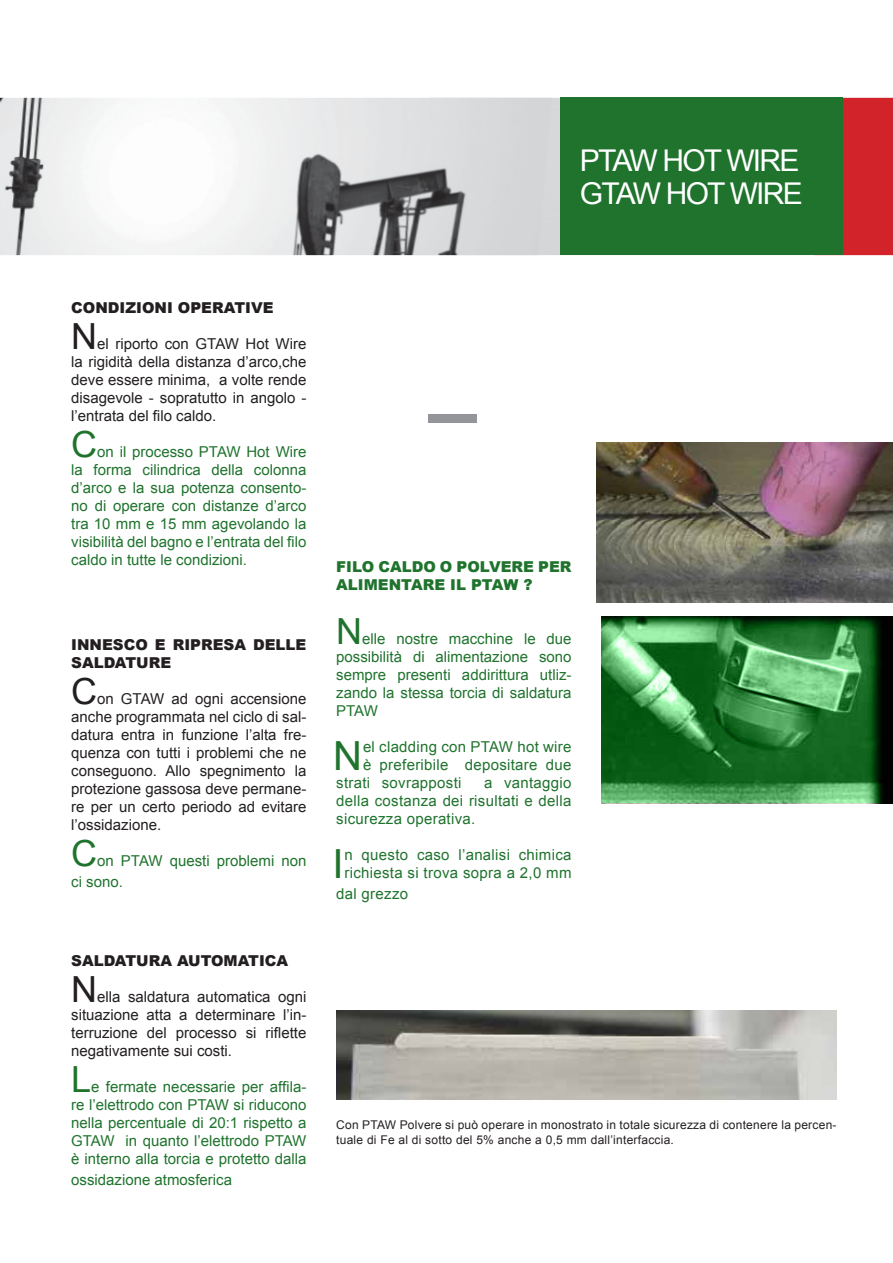
<style>
.page{position:relative;width:893px;height:1263px;background:#fff}
.page>*{position:absolute;margin:0;border:0;box-sizing:border-box;transform-origin:0 0}
.t1{font:40.2px "Arial";color:#1f732d}
.t2{font:36px "Arial";color:#1f732d}
.t3{font:36px "Arial";color:#231f20}
.t4{font:30px/33px "Arial";letter-spacing:-.06em;color:#fff}
.t5{font:15px/18px "Arial";color:#1f732d;text-align:justify}
.t6{font:15px/18px "Arial";color:#231f20;text-align:justify}
.t7{font:15px/18px "Arial";letter-spacing:.02em;color:#1f732d}
.t8{font:900 15px/18px "Arial";color:#231f20}
.t9{font:900 15px/18px "Arial";color:#1f732d}
.t10{font:12px/15px "Arial";letter-spacing:.02em;color:#231f20}
</style>
<div class="page">
<img style="left:0;top:98px;width:552px;height:157px">
<div style="left:842px;top:98px;width:51px;height:157px;background:#d2232a"></div>
<img style="left:601px;top:617px;width:292px;height:186px">
<div style="left:560px;top:98px;width:282px;height:157px;background:#1f732d"></div>
<img style="left:336px;top:1011px;width:501px;height:89px">
<div style="left:428px;top:414px;width:49px;height:8px;background:#939598"></div>
<img style="left:597px;top:443px;width:296px;height:159px">
<h3 class="t4" style="left:580px;top:144px;width:220px">PTAW HOT WIRE<br>GTAW HOT WIRE</h3>
<p class="t8" style="left:71px;top:298px;width:204px">CONDIZIONI OPERATIVE</p>
<h2 class="t3" style="left:71px;top:313px;width:27px">N</h2>
<p class="t6" style="left:71px;top:335px;width:237px;text-indent:26px">el riporto con GTAW Hot Wire la rigidità della distanza d’arco,che deve essere minima, a volte rende disagevole - sopratutto in angolo - l’entrata del filo caldo.</p>
<h2 class="t2" style="left:71px;top:421px;width:27px">C</h2>
<p class="t5" style="left:71px;top:443px;width:237px;text-indent:26px">on il processo PTAW Hot Wire la forma cilindrica della colonna d’arco e la sua potenza consento&shy;no di operare con distanze d’arco tra 10 mm e 15 mm agevolando la visibilità del bagno e l’entrata del filo caldo in tutte le condizioni.</p>
<p class="t8" style="left:71px;top:635px;width:237px">INNESCO E RIPRESA DELLE<br>SALDATURE</p>
<h2 class="t3" style="left:71px;top:667px;width:27px">C</h2>
<p class="t6" style="left:71px;top:689px;width:237px;text-indent:26px">on GTAW ad ogni accensione anche programmata nel ciclo di sal&shy;datura entra in funzione l’alta fre&shy;quenza con tutti i problemi che ne conseguono. Allo spegnimento la protezione gassosa deve permane&shy;re per un certo periodo ad evitare l’ossidazione.</p>
<h2 class="t2" style="left:71px;top:829px;width:27px">C</h2>
<p class="t5" style="left:71px;top:850px;width:237px;line-height:21px;text-indent:26px">on PTAW questi problemi non ci sono.</p>
<p class="t8" style="left:71px;top:951px;width:219px">SALDATURA AUTOMATICA</p>
<h2 class="t3" style="left:71px;top:966px;width:27px">N</h2>
<p class="t6" style="left:71px;top:988px;width:237px;text-indent:26px">ella saldatura automatica ogni situazione atta a determinare l’in&shy;terruzione del processo si riflette negativamente sui costi.</p>
<h2 class="t2" style="left:71px;top:1056px;width:18px">L</h2>
<p class="t5" style="left:71px;top:1078px;width:237px;text-indent:20px">e fermate necessarie per affila&shy;re l’elettrodo con PTAW si riducono nella percentuale di 20:1 rispetto a GTAW in quanto l’elettrodo PTAW è interno alla torcia e protetto dalla</p>
<p class="t5" style="left:71px;top:1171px;width:162px">ossidazione atmosferica</p>
<p class="t9" style="left:336px;top:557px;width:237px">FILO CALDO O POLVERE PER<br>ALIMENTARE IL PTAW ?</p>
<h2 class="t2" style="left:336px;top:608px;width:27px">N</h2>
<p class="t5" style="left:336px;top:630px;width:237px;text-indent:26px">elle nostre macchine le due possibilità di alimentazione sono sempre presenti addirittura utliz&shy;zando la stessa torcia di saldatura PTAW</p>
<h1 class="t1" style="left:333px;top:730px;width:30px">N</h1>
<p class="t7" style="left:363px;top:738px;width:210px">el cladding con PTAW hot wire</p>
<p class="t7" style="left:363px;top:756px;width:210px">è preferibile depositare due</p>
<p class="t7" style="left:336px;top:774px;width:127px">strati sovrapposti</p>
<p class="t5" style="left:336px;top:774px;width:237px;text-indent:148px">a vantaggio della costanza dei risultati e della sicurezza operativa.</p>
<h1 class="t1" style="left:332px;top:838px;width:13px">I</h1>
<p class="t7" style="left:344px;top:846px;width:229px">n questo caso l’analisi chimica richiesta si trova sopra a 2,0 mm</p>
<p class="t7" style="left:336px;top:885px;width:73px">dal grezzo</p>
<p class="t10" style="left:336px;top:1117px;width:502px">Con PTAW Polvere si può operare in monostrato in totale sicurezza di contenere la percen&shy;tuale di Fe al di sotto del 5% anche a 0,5 mm dall’interfaccia.</p>
</div>
